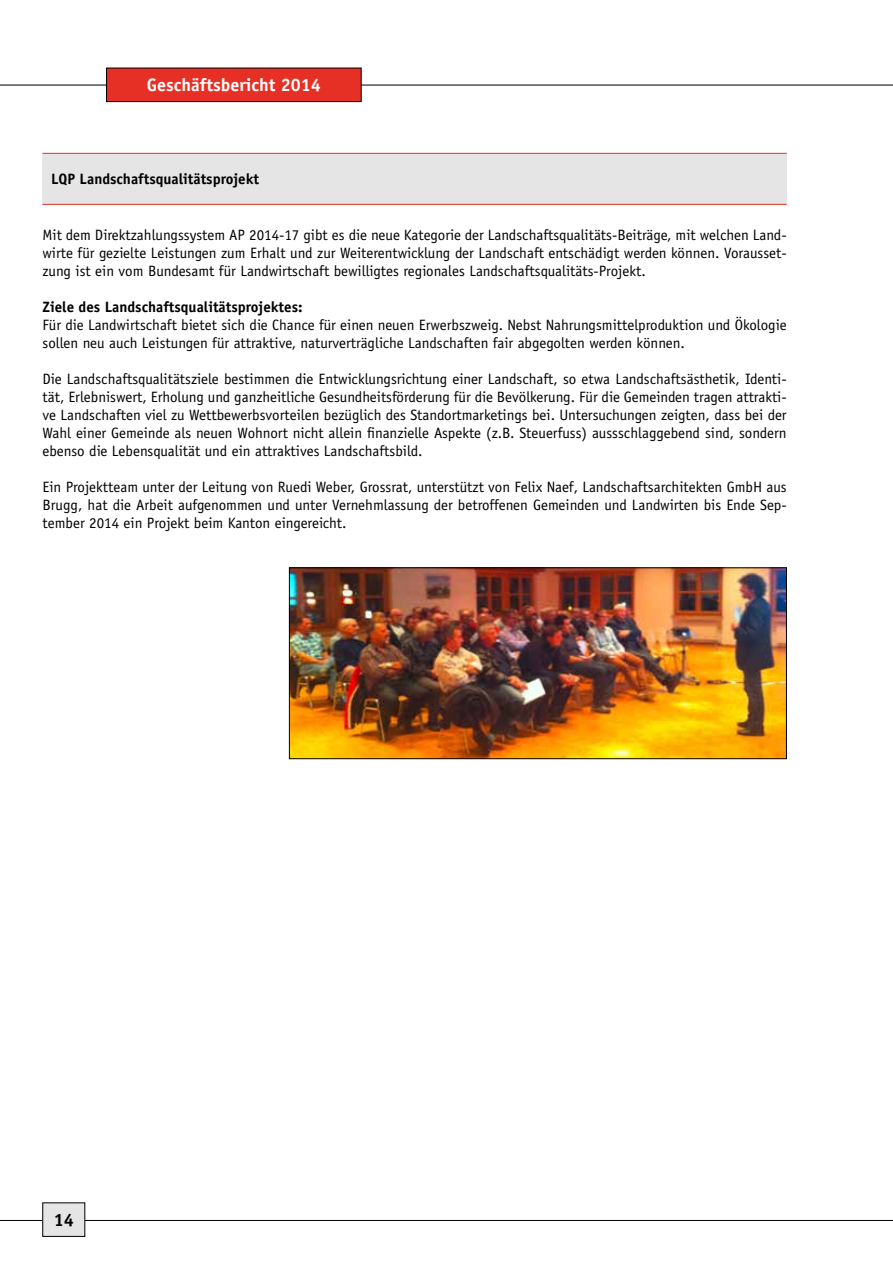
<style>
.page{position:relative;width:893px;height:1263px;background:#fff}
.page>*{position:absolute;margin:0;border:0;box-sizing:border-box;transform-origin:0 0}
.t1{font:700 18px "Officina Sans Std";color:#fff}
.t2{font:700 18px "Officina Sans Std";color:#000}
.t3{font:15px/18px "Officina Sans Std";color:#000;text-align:justify}
.t4{font:700 15px "Officina Sans Std";color:#000}
</style>
<div class="page">
<hr style="left:0;top:1220px;width:893px;height:1px;background:#000">
<div style="left:43px;top:1203px;width:42px;height:33px;background:#e6e5e6"></div>
<img style="left:291px;top:570px;width:494px;height:187px">
<div style="left:289px;top:568px;width:498px;height:191px;border:1px solid #000"></div>
<div style="left:43px;top:153px;width:744px;height:51px;background:#e6e5e6"></div>
<hr style="left:43px;top:153px;width:744px;height:1px;background:#e63025">
<hr style="left:43px;top:204px;width:744px;height:1px;background:#e63025">
<hr style="left:0;top:85px;width:893px;height:1px;background:#000">
<div style="left:107px;top:68px;width:254px;height:34px;background:#e63025"></div>
<div style="left:106px;top:68px;width:255px;height:34px;border:1px solid #000"></div>
<p class="t1" style="left:147px;top:74px;width:176px">Geschäftsbericht 2014</p>
<p class="t4" style="left:51px;top:170px;width:210px">LQP Landschaftsqualitätsprojekt</p>
<p class="t3" style="left:43px;top:226px;width:746px">Mit dem Direktzahlungssystem AP 2014-17 gibt es die neue Kategorie der Landschaftsqualitäts-Beiträge, mit welchen Land&shy;wirte für gezielte Leistungen zum Erhalt und zur Weiterentwicklung der Landschaft entschädigt werden können. Vorausset&shy;zung ist ein vom Bundesamt für Landwirtschaft bewilligtes regionales Landschaftsqualitäts-Projekt.</p>
<p class="t4" style="left:43px;top:298px;width:261px">Ziele des Landschaftsqualitätsprojektes:</p>
<p class="t3" style="left:43px;top:316px;width:746px">Für die Landwirtschaft bietet sich die Chance für einen neuen Erwerbszweig. Nebst Nahrungsmittelproduktion und Ökologie sollen neu auch Leistungen für attraktive, naturverträgliche Landschaften fair abgegolten werden können.</p>
<p class="t3" style="left:43px;top:370px;width:746px">Die Landschaftsqualitätsziele bestimmen die Entwicklungsrichtung einer Landschaft, so etwa Landschaftsästhetik, Identi&shy;tät, Erlebniswert, Erholung und ganzheitliche Gesundheitsförderung für die Bevölkerung. Für die Gemeinden tragen attrakti&shy;ve Landschaften viel zu Wettbewerbsvorteilen bezüglich des Standortmarketings bei. Untersuchungen zeigten, dass bei der Wahl einer Gemeinde als neuen Wohnort nicht allein finanzielle Aspekte (z.B. Steuerfuss) aussschlaggebend sind, sondern ebenso die Lebensqualität und ein attraktives Landschaftsbild.</p>
<p class="t3" style="left:43px;top:478px;width:746px">Ein Projektteam unter der Leitung von Ruedi Weber, Grossrat, unterstützt von Felix Naef, Landschaftsarchitekten GmbH aus Brugg, hat die Arbeit aufgenommen und unter Vernehmlassung der betroffenen Gemeinden und Landwirten bis Ende Sep&shy;tember 2014 ein Projekt beim Kanton eingereicht.</p>
<p class="t2" style="left:54px;top:1209px;width:22px">14</p>
</div>
